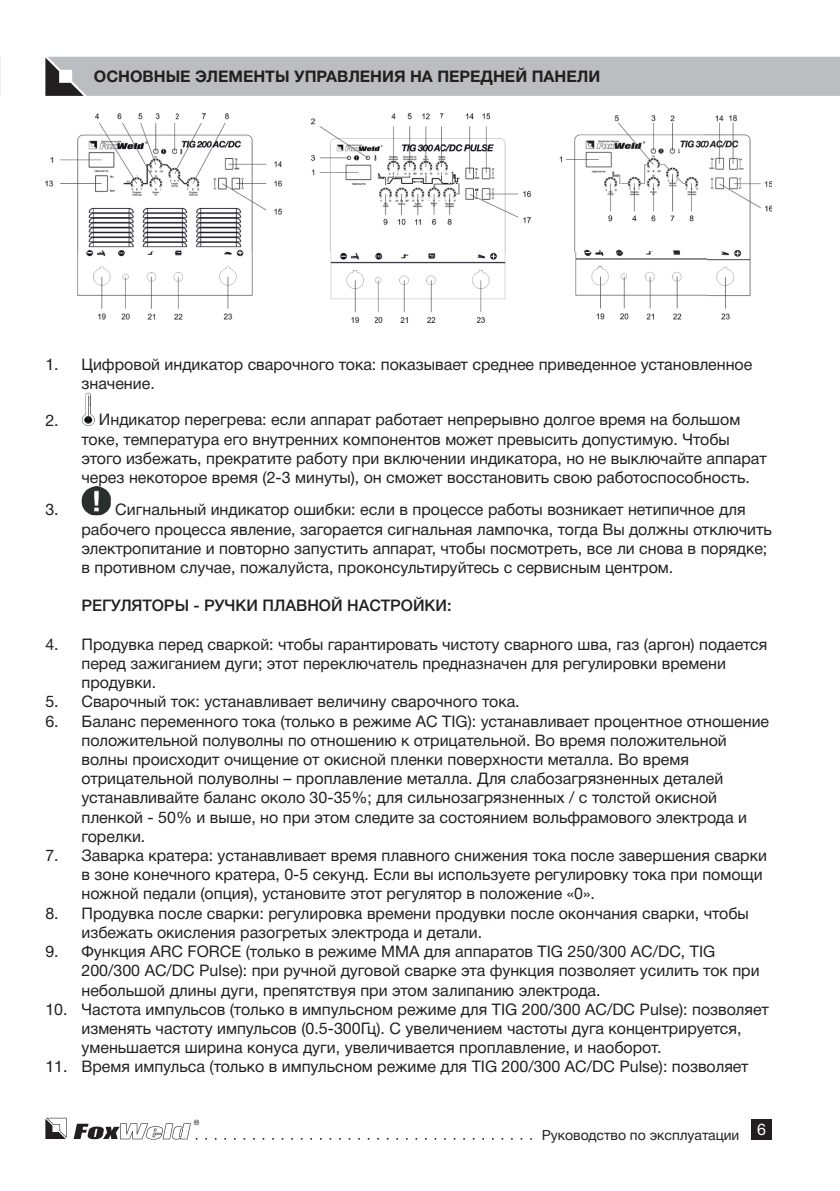
<style>
.page{position:relative;width:840px;height:1191px;background:#fff}
.page>*{position:absolute;margin:0;border:0;box-sizing:border-box;transform-origin:0 0}
.t1{font:16px/19.2px "Helvetica Neue Cyr";color:#231f20}
.t2{font:700 16px "Helvetica Neue Cyr";color:#231f20}
.t3{font:500 16px "Helvetica Neue Cyr";color:#231f20}
.t4{font:14px "Helvetica Neue Cyr";color:#231f20}
</style>
<div class="page">
<svg style="left:45px;top:1117px;width:22px;height:22px"></svg>
<svg style="left:74px;top:1119px;width:457px;height:20px"></svg>
<div style="left:750px;top:1119px;width:21px;height:20px;background:#231f20"></div>
<div style="left:45px;top:57px;width:794px;height:39px;background:#bcbdc0"></div>
<img style="left:82px;top:392px;width:12px;height:33px">
<img style="left:81px;top:487px;width:30px;height:28px">
<img style="left:45px;top:113px;width:726px;height:209px">
<p class="t2" style="left:94px;top:68px;width:507px">ОСНОВНЫЕ ЭЛЕМЕНТЫ УПРАВЛЕНИЯ НА ПЕРЕДНЕЙ ПАНЕЛИ</p>
<p class="t1" style="left:81px;top:354px;width:672px;text-indent:-36px">1. Цифровой индикатор сварочного тока: показывает среднее приведенное установленное значение.</p>
<p class="t1" style="left:45px;top:410px;width:15px">2.</p>
<p class="t1" style="left:81px;top:410px;width:686px;text-indent:17px">Индикатор перегрева: если аппарат работает непрерывно долгое время на большом токе, температура его внутренних компонентов может превысить допустимую. Чтобы этого избежать, прекратите работу при включении индикатора, но не выключайте аппарат через некоторое время (2-3 минуты), он сможет восстановить свою работоспособность.</p>
<p class="t1" style="left:45px;top:500px;width:15px">3.</p>
<p class="t1" style="left:81px;top:500px;width:691px;text-indent:34px">Сигнальный индикатор ошибки: если в процессе работы возникает нетипичное для рабочего процесса явление, загорается сигнальная лампочка, тогда Вы должны отключить электропитание и повторно запустить аппарат, чтобы посмотреть, все ли снова в порядке; в противном случае, пожалуйста, проконсультируйтесь с сервисным центром.</p>
<p class="t3" style="left:81px;top:597px;width:371px">РЕГУЛЯТОРЫ - РУЧКИ ПЛАВНОЙ НАСТРОЙКИ:</p>
<p class="t1" style="left:81px;top:634px;width:687px;text-indent:-36px">4. Продувка перед сваркой: чтобы гарантировать чистоту сварного шва, газ (аргон) подается перед зажиганием дуги; этот переключатель предназначен для регулировки времени продувки.</p>
<p class="t1" style="left:45px;top:692px;width:475px">5. Сварочный ток: устанавливает величину сварочного тока.</p>
<p class="t1" style="left:81px;top:711px;width:688px;text-indent:-36px">6. Баланс переменного тока (только в режиме AC TIG): устанавливает процентное отношение положительной полуволны по отношению к отрицательной. Во время положительной волны происходит очищение от окисной пленки поверхности металла. Во время отрицательной полуволны – проплавление металла. Для слабозагрязненных деталей устанавливайте баланс около 30-35%; для сильнозагрязненных / с толстой окисной пленкой - 50% и выше, но при этом следите за состоянием вольфрамового электрода и горелки.</p>
<p class="t1" style="left:81px;top:846px;width:686px;text-indent:-36px">7. Заварка кратера: устанавливает время плавного снижения тока после завершения сварки в зоне конечного кратера, 0-5 секунд. Если вы используете регулировку тока при помощи ножной педали (опция), установите этот регулятор в положение «0».</p>
<p class="t1" style="left:81px;top:903px;width:668px;text-indent:-36px">8. Продувка после сварки: регулировка времени продувки после окончания сварки, чтобы избежать окисления разогретых электрода и детали.</p>
<p class="t1" style="left:81px;top:942px;width:679px;text-indent:-36px">9. Функция ARC FORCE (только в режиме ММА для аппаратов TIG 250/300 AC/DC, TIG<br>200/300 AC/DC Pulse): при ручной дуговой сварке эта функция позволяет усилить ток при небольшой длины дуги, препятствуя при этом залипанию электрода.</p>
<p class="t1" style="left:81px;top:999px;width:688px;text-indent:-36px">10. Частота импульсов (только в импульсном режиме для TIG 200/300 AC/DC Pulse): позволяет изменять частоту импульсов (0.5-300Гц). С увеличением частоты дуга концентрируется, уменьшается ширина конуса дуги, увеличивается проплавление, и наоборот.</p>
<p class="t1" style="left:45px;top:1057px;width:704px">11. Время импульса (только в импульсном режиме для TIG 200/300 AC/DC Pulse): позволяет</p>
<p class="t4" style="left:541px;top:1127px;width:225px">Руководство по эксплуатации <sup>6</sup></p>
</div>
